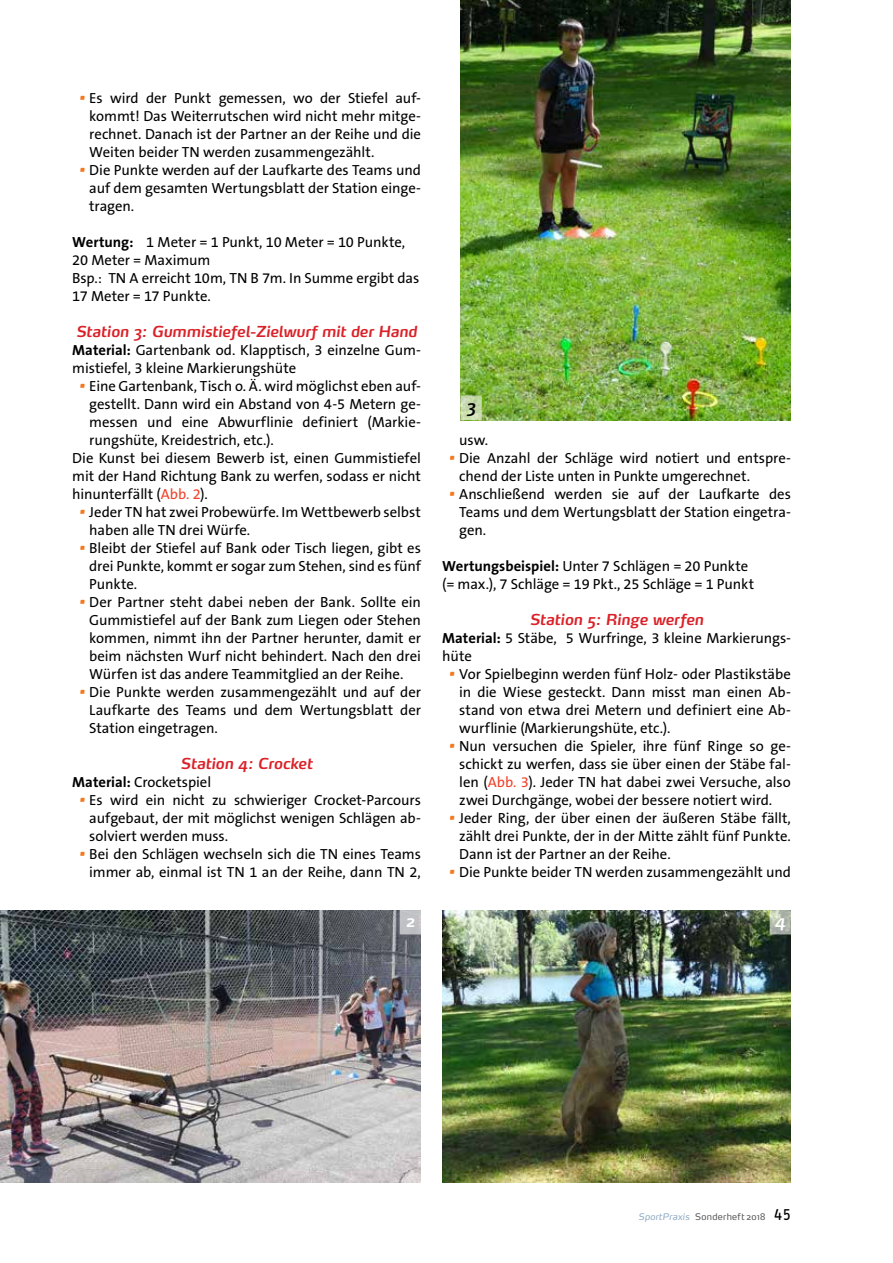
<style>
.page{position:relative;width:893px;height:1263px;background:#fff}
.page>*{position:absolute;margin:0;border:0;box-sizing:border-box;transform-origin:0 0}
.t1{font:italic 600 16.5px "Max";color:#fff}
.t2{font:italic 600 16.5px "Max";color:#000}
.t3{font:italic 600 15px "Max";color:#da2128}
.t4{font:14.7px/18px "The Sans B5 Plain";letter-spacing:-.005em;color:#000;text-align:justify}
.t5{font:9px "Max";letter-spacing:.035em;color:#58595b}
.s1{font-family:"Max";font-weight:600;font-style:italic;font-size:15px;color:#f47920}
.s2{font-family:"The Sans B7";font-weight:700}
.s3{color:#ef4129}
.s4{font-style:italic;color:#8daac4}
.s5{font-family:"Info Text Regular Tf";font-size:18px;color:#000}
</style>
<div class="page">
<img style="left:0;top:910px;width:421px;height:272px">
<img style="left:460px;top:0;width:331px;height:420px">
<img style="left:442px;top:910px;width:349px;height:272px">
<div style="left:400px;top:910px;width:21px;height:24px;background:#c0c1c5"></div>
<svg style="left:770px;top:910px;width:21px;height:24px"></svg>
<svg style="left:460px;top:395px;width:22px;height:25px"></svg>
<p class="t4" style="left:89px;top:90px;width:333px;text-indent:-11px"><span class="s1">•</span> Es wird der Punkt gemessen, wo der Stiefel auf&shy;kommt! Das Weiterrutschen wird nicht mehr mitge&shy;rechnet. Danach ist der Partner an der Reihe und die Weiten beider TN werden zusammengezählt.</p>
<p class="t4" style="left:89px;top:162px;width:333px;text-indent:-11px"><span class="s1">•</span> Die Punkte werden auf der Laufkarte des Teams und auf dem gesamten Wertungsblatt der Station einge&shy;tragen.</p>
<p class="t4" style="left:72px;top:234px;width:348px;text-align:left"><span class="s2">Wertung:</span> 1 Meter = 1 Punkt, 10 Meter = 10 Punkte, 20 Meter = Maximum<br>Bsp.: TN A erreicht 10m, TN B 7m. In Summe ergibt das 17 Meter = 17 Punkte.</p>
<p class="t3" style="left:76px;top:322px;width:343px">Station 3: Gummistiefel-Zielwurf mit der Hand</p>
<p class="t4" style="left:72px;top:342px;width:350px"><span class="s2">Material:</span> Gartenbank od. Klapptisch, 3 einzelne Gum&shy;mistiefel, 3 kleine Markierungshüte</p>
<p class="t4" style="left:79px;top:378px;width:344px"><span class="s1">•</span> Eine Gartenbank, Tisch o. Ä. wird möglichst eben auf-</p>
<p class="t4" style="left:89px;top:396px;width:333px">gestellt. Dann wird ein Abstand von 4-5 Metern ge-</p>
<p class="t4" style="left:89px;top:414px;width:333px">messen und eine Abwurflinie definiert (Markie-</p>
<p class="t4" style="left:89px;top:432px;width:186px">rungshüte, Kreidestrich, etc.).</p>
<p class="t4" style="left:72px;top:450px;width:350px">Die Kunst bei diesem Bewerb ist, einen Gummistiefel</p>
<p class="t4" style="left:72px;top:468px;width:350px">mit der Hand Richtung Bank zu werfen, sodass er nicht</p>
<p class="t4" style="left:72px;top:486px;width:137px">hinunterfällt (<span class="s3">Abb. 2</span>).</p>
<p class="t4" style="left:89px;top:504px;width:333px;text-indent:-11px"><span class="s1">•</span> Jeder TN hat zwei Probewürfe. Im Wettbewerb selbst haben alle TN drei Würfe.</p>
<p class="t4" style="left:89px;top:540px;width:333px;text-indent:-11px"><span class="s1">•</span> Bleibt der Stiefel auf Bank oder Tisch liegen, gibt es drei Punkte, kommt er sogar zum Stehen, sind es fünf Punkte.</p>
<p class="t4" style="left:89px;top:594px;width:333px;text-indent:-11px"><span class="s1">•</span> Der Partner steht dabei neben der Bank. Sollte ein Gummistiefel auf der Bank zum Liegen oder Stehen kommen, nimmt ihn der Partner herunter, damit er beim nächsten Wurf nicht behindert. Nach den drei Würfen ist das andere Teammitglied an der Reihe.</p>
<p class="t4" style="left:89px;top:684px;width:333px;text-indent:-11px"><span class="s1">•</span> Die Punkte werden zusammengezählt und auf der Laufkarte des Teams und dem Wertungsblatt der Station eingetragen.</p>
<p class="t3" style="left:181px;top:754px;width:134px">Station 4: Crocket</p>
<p class="t4" style="left:72px;top:774px;width:140px"><span class="s2">Material:</span> Crocketspiel</p>
<p class="t4" style="left:89px;top:792px;width:333px;text-indent:-11px"><span class="s1">•</span> Es wird ein nicht zu schwieriger Crocket-Parcours aufgebaut, der mit möglichst wenigen Schlägen ab&shy;solviert werden muss.</p>
<p class="t4" style="left:79px;top:846px;width:344px;text-align:right"><span class="s1">•</span> Bei den Schlägen wechseln sich die TN eines Teams immer ab, einmal ist TN 1 an der Reihe, dann TN 2,</p>
<p class="t2" style="left:466px;top:396px;width:11px">3</p>
<p class="t4" style="left:459px;top:432px;width:31px">usw.</p>
<p class="t4" style="left:459px;top:450px;width:333px;text-indent:-11px"><span class="s1">•</span> Die Anzahl der Schläge wird notiert und entspre&shy;chend der Liste unten in Punkte umgerechnet.</p>
<p class="t4" style="left:459px;top:486px;width:333px;text-indent:-11px"><span class="s1">•</span> Anschließend werden sie auf der Laufkarte des Teams und dem Wertungsblatt der Station eingetra&shy;gen.</p>
<p class="t4" style="left:442px;top:558px;width:313px"><span class="s2">Wertungsbeispiel:</span> Unter 7 Schlägen = 20 Punkte (= max.), 7 Schläge = 19 Pkt., 25 Schläge = 1 Punkt</p>
<p class="t3" style="left:530px;top:610px;width:175px">Station 5: Ringe werfen</p>
<p class="t4" style="left:442px;top:630px;width:350px"><span class="s2">Material:</span> 5 Stäbe, 5 Wurfringe, 3 kleine Markierungs&shy;hüte</p>
<p class="t4" style="left:459px;top:666px;width:333px;text-indent:-11px"><span class="s1">•</span> Vor Spielbeginn werden fünf Holz- oder Plastikstäbe in die Wiese gesteckt. Dann misst man einen Ab&shy;stand von etwa drei Metern und definiert eine Ab&shy;wurflinie (Markierungshüte, etc.).</p>
<p class="t4" style="left:459px;top:738px;width:333px;text-indent:-11px"><span class="s1">•</span> Nun versuchen die Spieler, ihre fünf Ringe so ge&shy;schickt zu werfen, dass sie über einen der Stäbe fal&shy;len (<span class="s3">Abb. 3</span>). Jeder TN hat dabei zwei Versuche, also zwei Durchgänge, wobei der bessere notiert wird.</p>
<p class="t4" style="left:459px;top:810px;width:333px;text-indent:-11px"><span class="s1">•</span> Jeder Ring, der über einen der äußeren Stäbe fällt, zählt drei Punkte, der in der Mitte zählt fünf Punkte.<br>Dann ist der Partner an der Reihe.</p>
<p class="t4" style="left:449px;top:864px;width:344px"><span class="s1">•</span> Die Punkte beider TN werden zusammengezählt und</p>
<p class="t1" style="left:405px;top:910px;width:11px">2</p>
<p class="t1" style="left:775px;top:910px;width:13px">4</p>
<p class="t5" style="left:638px;top:1211px;width:154px"><span class="s4">SportPraxis</span> Sonderheft 2018 <span class="s5">45</span></p>
</div>
